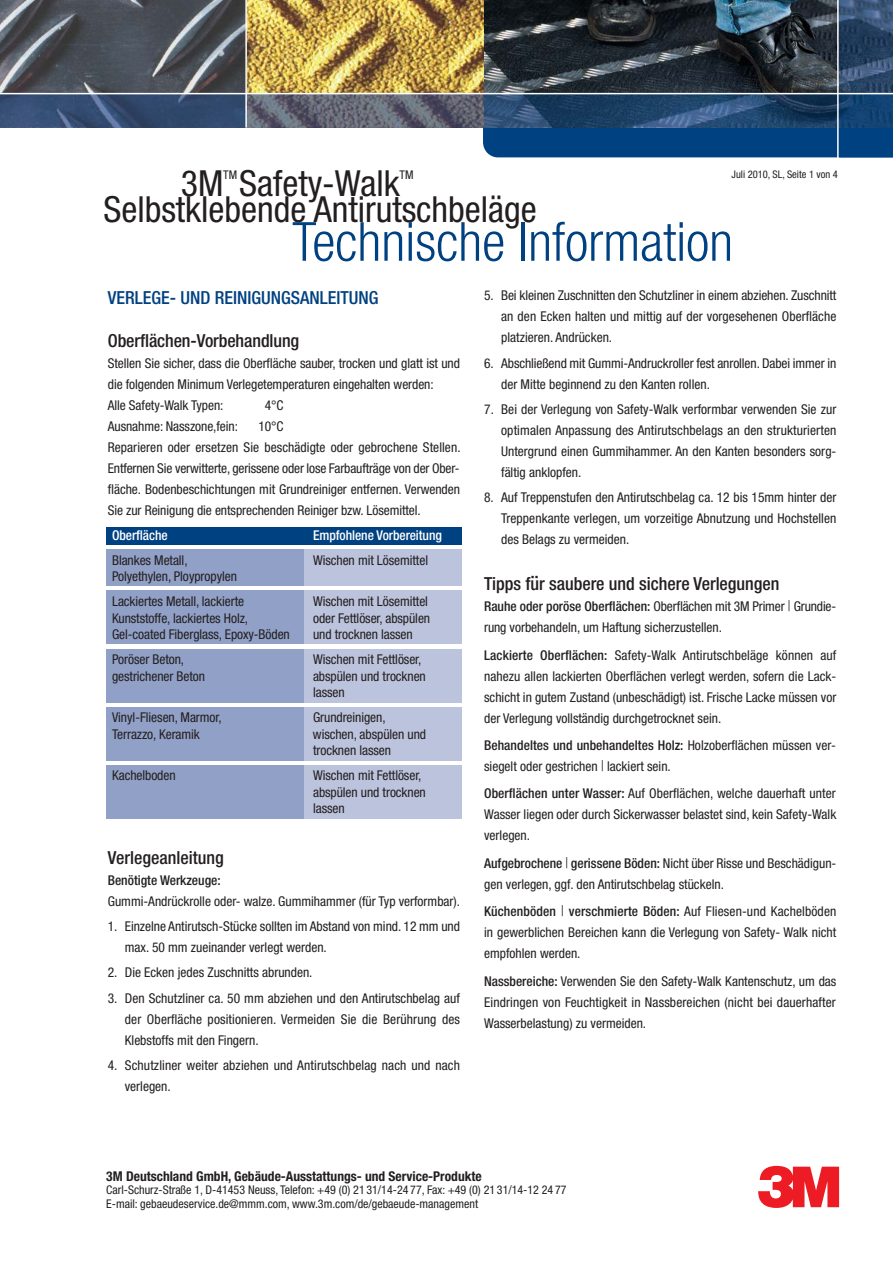
<style>
.page{position:relative;width:893px;height:1263px;background:#fff}
.page>*{position:absolute;margin:0;border:0;box-sizing:border-box;transform-origin:0 0}
.t1{font:60px "Logo 3 Mps";color:#ed1c24}
.t2{font:300 condensed 54px "Helvetica Neue";color:#004181}
.t3{font:condensed 36px "Helvetica Neue";color:#231f20}
.t4{font:500 condensed 18px "Helvetica Neue";color:#231f20}
.t5{font:500 condensed 18px "Helvetica Neue";color:#004181}
.t6{font:condensed 13.5px/21px "Helvetica Neue";color:#231f20}
.t7{font:700 condensed 13.5px "Helvetica Neue";color:#231f20}
.t8{font:500 condensed 13.5px "Helvetica Neue";letter-spacing:-.005em;color:#fff}
.t9{font:500 condensed 13.5px "Helvetica Neue";color:#231f20}
.t10{font:condensed 12px/13.5px "Helvetica Neue";color:#231f20}
.t11{font:condensed 10.5px "Helvetica Neue";color:#231f20}
.s1{font-family:"Hira Kaku Pro W6 Proportional";font-weight:400;font-stretch:normal}
.s2{font-weight:500}
.s3{font-weight:300;font-size:15px}
</style>
<div class="page">
<img style="left:483px;top:0;width:356px;height:93px">
<img style="left:247px;top:0;width:236px;height:93px">
<img style="left:0;top:0;width:245px;height:93px">
<img style="left:0;top:94px;width:839px;height:34px">
<img style="left:839px;top:0;width:53px;height:127px">
<svg style="left:247px;top:127px;width:645px;height:30px"></svg>
<hr style="left:0;top:93px;width:892px;height:1px;background:#fff">
<hr style="left:245px;top:0;width:2px;height:128px;background:#fff">
<hr style="left:837px;top:0;width:1px;height:168px;background:#fff">
<div style="left:106px;top:528px;width:355px;height:17px;background:#004181"></div>
<div style="left:304px;top:550px;width:157px;height:36px;background:#bcc3dc"></div>
<div style="left:304px;top:591px;width:157px;height:53px;background:#bcc3dc"></div>
<div style="left:304px;top:649px;width:157px;height:53px;background:#bcc3dc"></div>
<div style="left:304px;top:707px;width:157px;height:54px;background:#bcc3dc"></div>
<div style="left:304px;top:766px;width:157px;height:53px;background:#bcc3dc"></div>
<div style="left:106px;top:550px;width:198px;height:36px;background:#91a0c6"></div>
<div style="left:106px;top:591px;width:198px;height:53px;background:#91a0c6"></div>
<div style="left:106px;top:649px;width:198px;height:53px;background:#91a0c6"></div>
<div style="left:106px;top:707px;width:198px;height:54px;background:#91a0c6"></div>
<div style="left:106px;top:766px;width:198px;height:53px;background:#91a0c6"></div>
<h3 class="t3" style="left:181px;top:170px;width:220px">3M Safety-Walk</h3>
<p class="t11" style="left:731px;top:170px;width:108px">Juli 2010, SL, Seite 1 von 4</p>
<p class="t10" style="left:223px;top:169px;width:15px">TM</p>
<p class="t10" style="left:399px;top:169px;width:15px">TM</p>
<h3 class="t3" style="left:103px;top:196px;width:435px">Selbstklebende Antirutschbeläge</h3>
<h2 class="t2" style="left:292px;top:222px;width:442px">Technische Information</h2>
<h3 class="t5" style="left:108px;top:291px;width:272px">VERLEGE- UND REINIGUNGSANLEITUNG</h3>
<h3 class="t4" style="left:108px;top:334px;width:193px">Oberflächen-Vorbehandlung</h3>
<p class="t6" style="left:108px;top:354px;width:354px">Stellen Sie sicher, dass die Oberfläche sauber, trocken und glatt ist und die folgenden Minimum Verlegetemperaturen eingehalten werden:<br>Alle Safety-Walk Typen:</p>
<p class="t6" style="left:501px;top:286px;width:337px;text-align:justify;text-indent:-17px">5. Bei kleinen Zuschnitten den Schutzliner in einem abziehen. Zuschnitt an den Ecken halten und mittig auf der vorgesehenen Oberfläche platzieren. Andrücken.</p>
<p class="t6" style="left:501px;top:353px;width:337px;text-indent:-17px">6. Abschließend mit Gummi-Andruckroller fest anrollen. Dabei immer in der Mitte beginnend zu den Kanten rollen.</p>
<p class="t6" style="left:501px;top:400px;width:337px;text-align:justify;text-indent:-17px">7. Bei der Verlegung von Safety-Walk verformbar verwenden Sie zur optimalen Anpassung des Antirutschbelags an den strukturierten Untergrund einen Gummihammer. An den Kanten besonders sorg&shy;fältig anklopfen.</p>
<p class="t6" style="left:501px;top:488px;width:337px;text-align:justify;text-indent:-17px">8. Auf Treppenstufen den Antirutschbelag ca. 12 bis 15mm hinter der Treppenkante verlegen, um vorzeitige Abnutzung und Hochstellen des Belags zu vermeiden.</p>
<h3 class="t4" style="left:484px;top:578px;width:297px">Tipps fu<span class="s1">¨</span>r saubere und sichere Verlegungen</h3>
<p class="t6" style="left:484px;top:597px;width:353px"><span class="s2">Rauhe oder poröse Oberflächen:</span> Oberflächen mit 3M Primer <span class="s3">|</span> Grundie&shy;rung vorbehandeln, um Haftung sicherzustellen.</p>
<p class="t6" style="left:484px;top:646px;width:354px;text-align:justify"><span class="s2">Lackierte Oberflächen:</span> Safety-Walk Antirutschbeläge können auf nahezu allen lackierten Oberflächen verlegt werden, sofern die Lack&shy;schicht in gutem Zustand (unbeschädigt) ist. Frische Lacke müssen vor der Verlegung vollständig durchgetrocknet sein.</p>
<p class="t6" style="left:484px;top:736px;width:353px"><span class="s2">Behandeltes und unbehandeltes Holz:</span> Holzoberflächen müssen ver&shy;siegelt oder gestrichen <span class="s3">|</span> lackiert sein.</p>
<p class="t6" style="left:484px;top:784px;width:354px;text-align:justify"><span class="s2">Oberflächen unter Wasser:</span> Auf Oberflächen, welche dauerhaft unter Wasser liegen oder durch Sickerwasser belastet sind, kein Safety-Walk verlegen.</p>
<p class="t6" style="left:484px;top:854px;width:354px"><span class="s2">Aufgebrochene</span> <span class="s3">|</span> <span class="s2">gerissene Böden:</span> Nicht über Risse und Beschädigun&shy;gen verlegen, ggf. den Antirutschbelag stückeln.</p>
<p class="t6" style="left:484px;top:902px;width:354px;text-align:justify"><span class="s2">Küchenböden</span> <span class="s3">|</span> <span class="s2">verschmierte Böden:</span> Auf Fliesen-und Kachelböden in gewerblichen Bereichen kann die Verlegung von Safety- Walk nicht empfohlen werden.</p>
<p class="t6" style="left:484px;top:972px;width:354px;text-align:justify"><span class="s2">Nassbereiche:</span> Verwenden Sie den Safety-Walk Kantenschutz, um das Eindringen von Feuchtigkeit in Nassbereichen (nicht bei dauerhafter Wasserbelastung) zu vermeiden.</p>
<p class="t6" style="left:265px;top:396px;width:20px">4°C</p>
<p class="t6" style="left:108px;top:417px;width:354px;text-indent:151px">10°C<br>Reparieren oder ersetzen Sie beschädigte oder gebrochene Stellen.<br>Entfernen Sie verwitterte, gerissene oder lose Farbaufträge von der Ober&shy;fläche. Bodenbeschichtungen mit Grundreiniger entfernen. Verwenden Sie zur Reinigung die entsprechenden Reiniger bzw. Lösemittel.</p>
<p class="t8" style="left:112px;top:530px;width:57px">Oberfläche</p>
<p class="t8" style="left:313px;top:530px;width:130px">Empfohlene Vorbereitung</p>
<p class="t6" style="left:112px;top:551px;width:77px">Blankes Metall,</p>
<p class="t6" style="left:313px;top:551px;width:116px">Wischen mit Lösemittel</p>
<p class="t6" style="left:112px;top:565px;width:133px;line-height:25px">Polyethylen, Ploypropylen<br>Lackiertes Metall, lackierte</p>
<p class="t6" style="left:108px;top:417px;width:132px">Ausnahme: Nasszone,fein:</p>
<p class="t6" style="left:313px;top:592px;width:116px">Wischen mit Lösemittel</p>
<p class="t6" style="left:112px;top:609px;width:137px">Kunststoffe, lackiertes Holz,</p>
<p class="t6" style="left:313px;top:609px;width:119px">oder Fettlöser, abspülen</p>
<p class="t6" style="left:112px;top:625px;width:179px">Gel-coated Fiberglass, Epoxy-Böden</p>
<p class="t6" style="left:313px;top:625px;width:101px">und trocknen lassen</p>
<p class="t6" style="left:112px;top:650px;width:74px">Poröser Beton,</p>
<p class="t6" style="left:313px;top:650px;width:110px">Wischen mit Fettlöser,</p>
<p class="t6" style="left:112px;top:667px;width:94px">gestrichener Beton</p>
<p class="t6" style="left:313px;top:669px;width:114px;line-height:16.5px">abspülen und trocknen lassen</p>
<p class="t6" style="left:112px;top:708px;width:111px">Vinyl-Fliesen, Marmor,</p>
<p class="t6" style="left:313px;top:708px;width:74px">Grundreinigen,</p>
<p class="t6" style="left:112px;top:725px;width:89px">Terrazzo, Keramik</p>
<p class="t6" style="left:313px;top:727px;width:115px;line-height:16.5px">wischen, abspülen und trocknen lassen</p>
<p class="t6" style="left:112px;top:766px;width:65px">Kachelboden</p>
<p class="t6" style="left:313px;top:768px;width:114px;line-height:16.5px">Wischen mit Fettlöser, abspülen und trocknen lassen</p>
<h3 class="t4" style="left:108px;top:851px;width:117px">Verlegeanleitung</h3>
<p class="t9" style="left:108px;top:875px;width:114px">Benötigte Werkzeuge:</p>
<p class="t6" style="left:108px;top:892px;width:354px">Gummi-Andrückrolle oder- walze. Gummihammer (für Typ verformbar).</p>
<p class="t6" style="left:125px;top:917px;width:337px;text-indent:-17px">1. Einzelne Antirutsch-Stücke sollten im Abstand von mind. 12 mm und max. 50 mm zueinander verlegt werden.</p>
<p class="t6" style="left:108px;top:963px;width:206px">2. Die Ecken jedes Zuschnitts abrunden.</p>
<p class="t6" style="left:125px;top:988px;width:337px;text-align:justify;text-indent:-17px">3. Den Schutzliner ca. 50 mm abziehen und den Antirutschbelag auf der Oberfläche positionieren. Vermeiden Sie die Berührung des Klebstoffs mit den Fingern.</p>
<p class="t6" style="left:125px;top:1056px;width:337px;text-indent:-17px">4. Schutzliner weiter abziehen und Antirutschbelag nach und nach verlegen.</p>
<p class="t7" style="left:106px;top:1171px;width:377px">3M Deutschland GmbH, Gebäude-Ausstattungs- und Service-Produkte</p>
<p class="t10" style="left:106px;top:1184px;width:462px">Carl-Schurz-Straße 1, D-41453 Neuss, Telefon: +49 (0) 21 31/14-24 77, Fax: +49 (0) 21 31/14-12 24 77<br>E-mail: gebaeudeservice.de@mmm.com, www.3m.com/de/gebaeude-management</p>
<h1 class="t1" style="left:758px;top:1157px;width:96px">3</h1>
</div>
